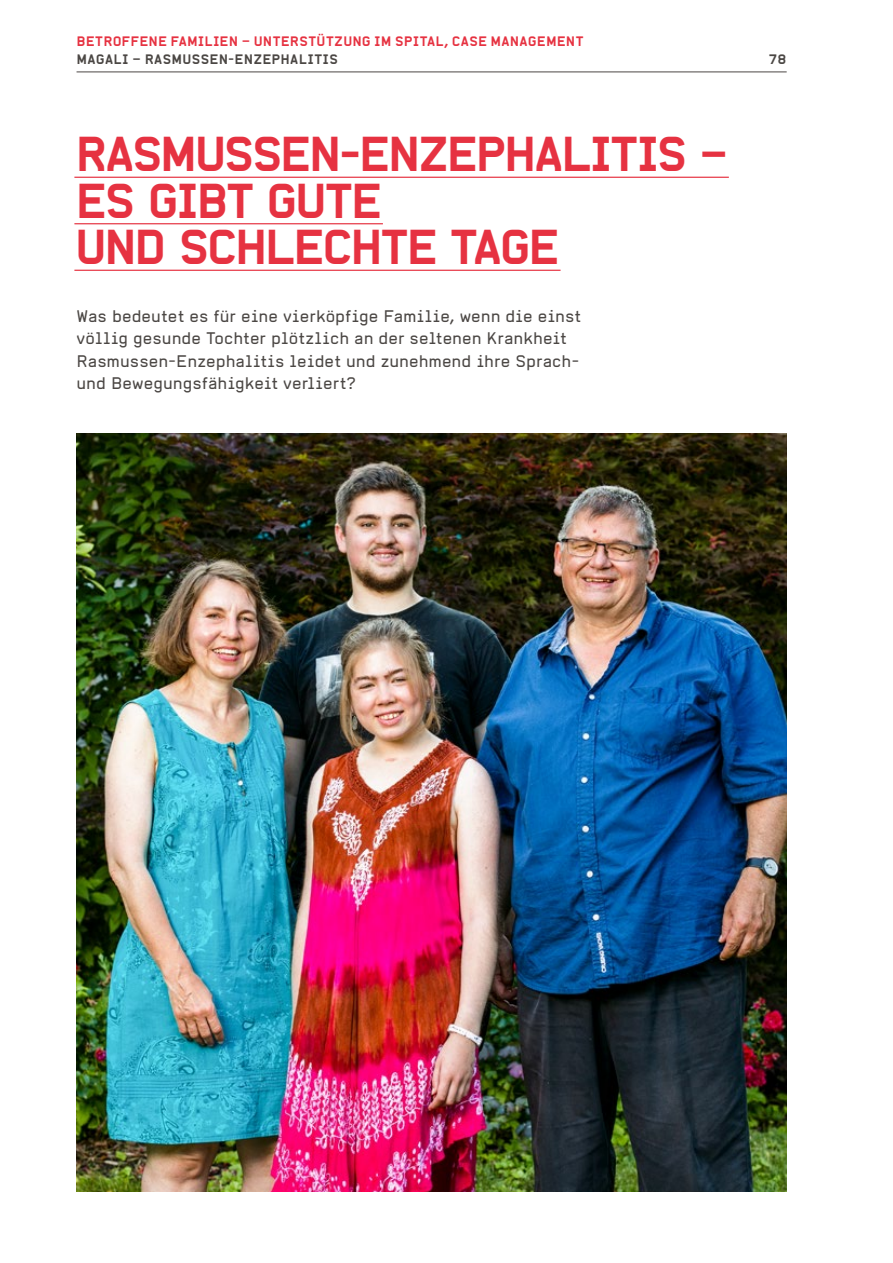
<style>
.page{position:relative;width:893px;height:1263px;background:#fff}
.page>*{position:absolute;margin:0;border:0;box-sizing:border-box;transform-origin:0 0}
.t1{font:46.5px/46.5px "Alpha Headline";letter-spacing:-.085em;color:#e63241}
.t2{font:16.5px/22.5px "Alpha Headline Pro";color:#4b4744}
.t3{font:700 13.5px "Alpha Headline Pro";letter-spacing:.015em;color:#e63241}
.t4{font:700 13.5px "Alpha Headline Pro";letter-spacing:.02em;color:#4b4744}
</style>
<div class="page">
<hr style="left:74px;top:177px;width:655px;height:1px;background:#e63241">
<hr style="left:74px;top:223px;width:309px;height:1px;background:#e63241">
<hr style="left:74px;top:270px;width:487px;height:1px;background:#e63241">
<img style="left:77px;top:433px;width:710px;height:758px">
<hr style="left:77px;top:72px;width:710px;height:1px;background:#4b4744">
<p class="t3" style="left:77px;top:33px;width:508px">BETROFFENE FAMILIEN – UNTERSTÜTZUNG IM SPITAL, CASE MANAGEMENT</p>
<p class="t4" style="left:77px;top:51px;width:263px">MAGALI – RASMUSSEN-ENZEPHALITIS</p>
<h1 class="t1" style="left:74px;top:130px;width:656px">RASMUSSEN-ENZEPHALITIS –<br>ES GIBT GUTE<br>UND SCHLECHTE TAGE</h1>
<p class="t2" style="left:77px;top:305px;width:506px">Was bedeutet es für eine vierköpfige Familie, wenn die einst völlig gesunde Tochter plötzlich an der seltenen Krankheit Rasmussen-Enzephalitis leidet und zunehmend ihre Sprach&shy;und Bewegungsfähigkeit verliert?</p>
<p class="t4" style="left:768px;top:51px;width:20px">78</p>
</div>
